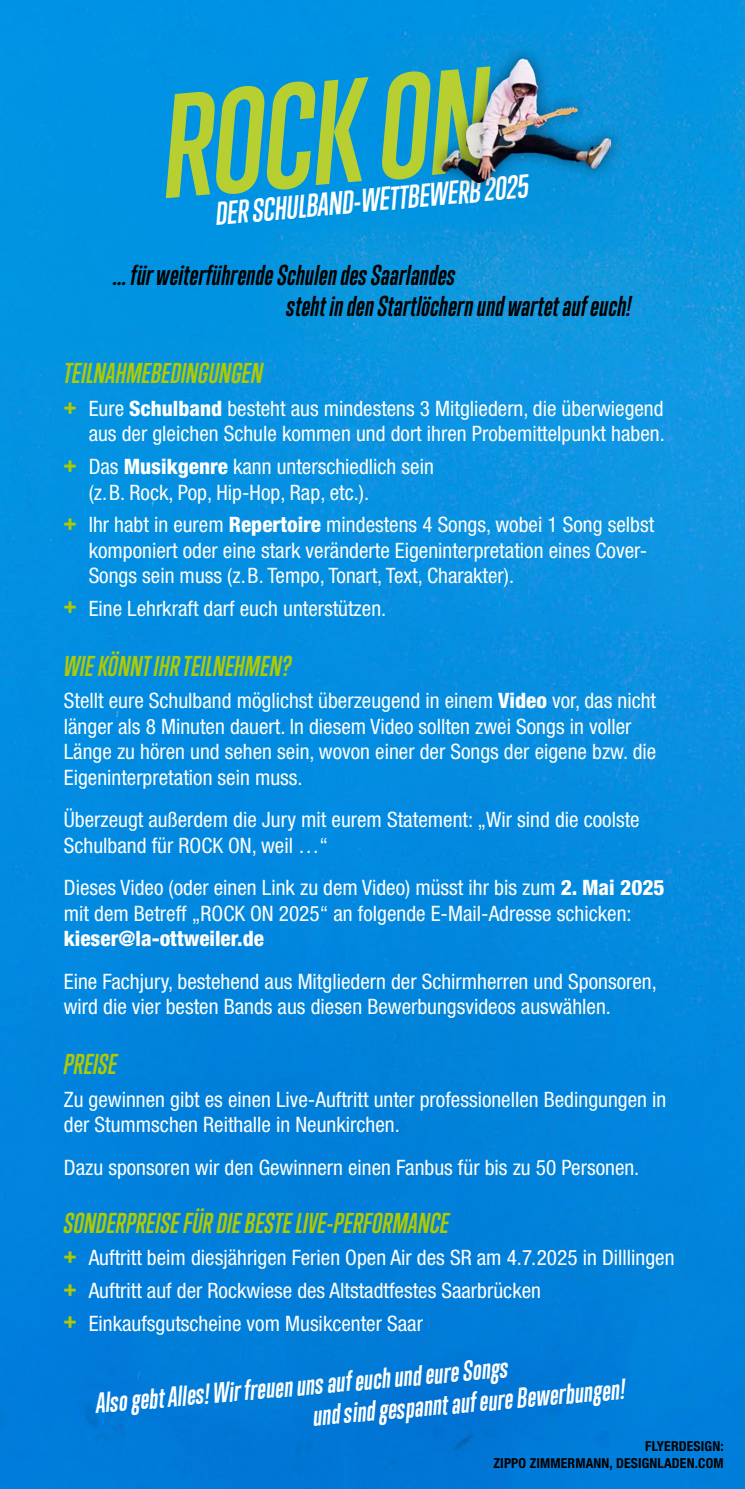
<style>
.page{position:relative;width:745px;height:1489px;background:#fff}
.page>*{position:absolute;margin:0;border:0;box-sizing:border-box;transform-origin:0 0}
.t1{font:italic 700 134.5px "Trump Gothic Pro";color:#b8cf32}
.t2{font:italic 700 30px "Trump Gothic Pro";color:#fff}
.Zwischenüberschrift{font:italic 700 26.25px "Trump Gothic Pro";letter-spacing:.01em;color:#afca00}
.Claim{font:italic 700 26.25px "Trump Gothic Pro";color:#fff}
.Intro{font:italic 700 26.25px "Trump Gothic Pro";letter-spacing:.01em;color:#000}
.t3{font:condensed 21.25px/25.5px "Helvetica Neue LT Std";color:#fff}
.t4{font:700 condensed 13.75px "Helvetica Neue LT Std";letter-spacing:.01em;color:#000}
.s1{font-family:"Trump Gothic Pro";font-weight:700;font-stretch:normal;font-size:30px;color:#afca00}
.s2{font-weight:800}
</style>
<div class="page">
<img style="left:0;top:0;width:744px;height:1488px">
<div style="left:425px;top:43px;width:200px;height:155px;background:#000;opacity:.5"></div>
<img style="left:441px;top:58px;width:168px;height:124px">
<p class="t1" style="left:155px;top:65px;width:329px;rotate:-5deg">ROCK ON</p>
<p class="t2" style="left:214px;top:195px;width:315px;rotate:-5deg">DER SCHULBAND-WETTBEWERB 2025</p>
<p class="Intro" style="left:113px;top:259px;width:343px">… für weiterführende Schulen des Saarlandes</p>
<p class="Intro" style="left:286px;top:290px;width:346px">steht in den Startlöchern und wartet auf euch!</p>
<p class="Zwischenüberschrift" style="left:64px;top:357px;width:200px">TEILNAHMEBEDINGUNGEN</p>
<p class="t3" style="left:64px;top:395px;width:602px;text-align:right"><span class="s1">+</span> Eure <span class="s2">Schulband</span> besteht aus mindestens 3 Mitgliedern, die überwiegend aus der gleichen Schule kommen und dort ihren Probemittelpunkt haben.</p>
<p class="t3" style="left:89px;top:453px;width:346px;text-indent:-25px"><span class="s1">+</span> Das <span class="s2">Musikgenre</span> kann unterschiedlich sein (z.B. Rock, Pop, Hip-Hop, Rap, etc.).</p>
<p class="t3" style="left:89px;top:511px;width:566px;text-indent:-25px"><span class="s1">+</span> Ihr habt in eurem <span class="s2">Repertoire</span> mindestens 4 Songs, wobei 1 Song selbst komponiert oder eine stark veränderte Eigeninterpretation eines Cover-<br>Songs sein muss (z.B. Tempo, Tonart, Text, Charakter).</p>
<p class="t3" style="left:64px;top:595px;width:324px"><span class="s1">+</span> Eine Lehrkraft darf euch unterstützen.</p>
<p class="Zwischenüberschrift" style="left:64px;top:649px;width:228px">WIE KÖNNT IHR TEILNEHMEN?</p>
<p class="t3" style="left:64px;top:687px;width:593px">Stellt eure Schulband möglichst überzeugend in einem <span class="s2">Video</span> vor, das nicht länger als 8 Minuten dauert. In diesem Video sollten zwei Songs in voller Länge zu hören und sehen sein, wovon einer der Songs der eigene bzw. die Eigeninterpretation sein muss.</p>
<p class="t3" style="left:64px;top:806px;width:577px">Überzeugt außerdem die Jury mit eurem Statement: „Wir sind die coolste<br>Schulband für ROCK ON, weil …“</p>
<p class="t3" style="left:64px;top:874px;width:601px">Dieses Video (oder einen Link zu dem Video) müsst ihr bis zum <span class="s2">2. Mai 2025 </span>mit dem Betreff „ROCK ON 2025“ an folgende E-Mail-Adresse schicken: <span class="s2">kieser@la-ottweiler.de</span></p>
<p class="t3" style="left:64px;top:968px;width:594px">Eine Fachjury, bestehend aus Mitgliedern der Schirmherren und Sponsoren, wird die vier besten Bands aus diesen Bewerbungsvideos auswählen.</p>
<p class="Zwischenüberschrift" style="left:64px;top:1048px;width:55px">PREISE</p>
<p class="t3" style="left:64px;top:1086px;width:603px">Zu gewinnen gibt es einen Live-Auftritt unter professionellen Bedingungen in der Stummschen Reithalle in Neunkirchen.</p>
<p class="t3" style="left:64px;top:1154px;width:576px">Dazu sponsoren wir den Gewinnern einen Fanbus für bis zu 50 Personen.</p>
<p class="Zwischenüberschrift" style="left:64px;top:1206px;width:386px">SONDERPREISE FÜR DIE BESTE LIVE-PERFORMANCE</p>
<p class="t3" style="left:64px;top:1244px;width:611px"><span class="s1">+</span> Auftritt beim diesjährigen Ferien Open Air des SR am 4.7.2025 in Dilllingen</p>
<p class="t3" style="left:64px;top:1277px;width:478px"><span class="s1">+</span> Auftritt auf der Rockwiese des Altstadtfestes Saarbrücken</p>
<p class="t3" style="left:64px;top:1310px;width:360px"><span class="s1">+</span> Einkaufsgutscheine vom Musikcenter Saar</p>
<p class="Claim" style="left:94px;top:1387px;width:415px;rotate:-5deg">Also gebt Alles! Wir freuen uns auf euch und eure Songs</p>
<p class="Claim" style="left:311px;top:1399px;width:314px;rotate:-5deg">und sind gespannt auf eure Bewerbungen!</p>
<p class="t4" style="left:644px;top:1437px;width:80px">FLYERDESIGN:</p>
<p class="t4" style="left:493px;top:1454px;width:231px">ZIPPO ZIMMERMANN, DESIGNLADEN.COM</p>
</div>
